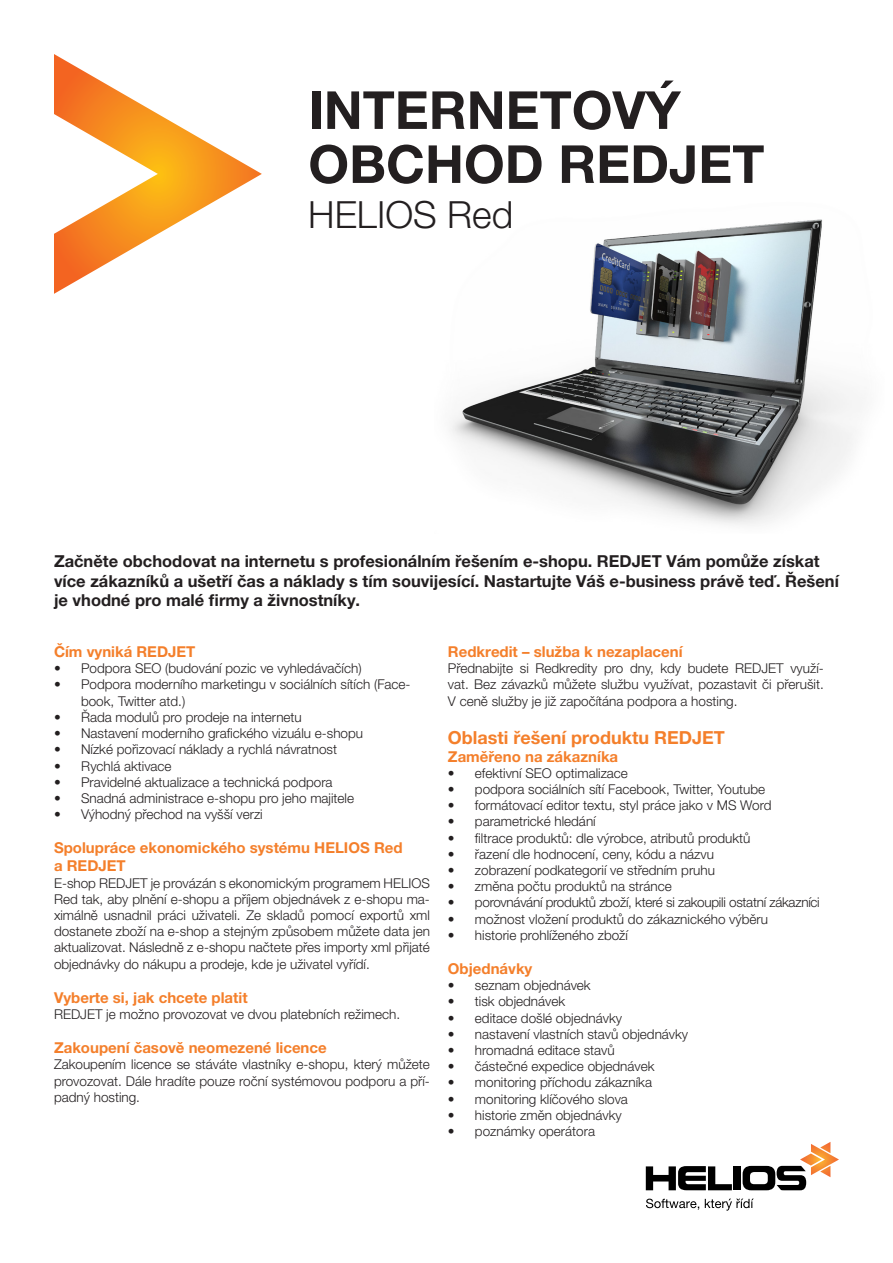
<style>
.page{position:relative;width:893px;height:1263px;background:#fff}
.page>*{position:absolute;margin:0;border:0;box-sizing:border-box;transform-origin:0 0}
.t1{font:700 52.5px "Helvetica Neue LT Pro";color:#231f20}
.t2{font:300 37.5px "Helvetica Neue LT Pro";color:#231f20}
.velké_titulky{font:700 18px "Helvetica Neue LT Pro";color:#f47f2b}
.PEREX{font:700 16.5px/19.8px "Helvetica Neue LT Pro";color:#231f20}
.mezititulky{font:700 15px/18px "Helvetica Neue LT Pro";color:#f47f2b}
.hlavní_text_odrážky{font:300 13.5px/16.2px "Helvetica Neue LT Pro";color:#231f20;text-align:justify}
.hlavní_text_odrážky-2{font:300 13.5px "Helvetica Neue LT Pro";letter-spacing:-.02em;color:#231f20}
</style>
<div class="page">
<img style="left:450px;top:219px;width:403px;height:306px">
<div style="left:733px;top:1166px;width:8px;height:24px;background:#000"></div>
<svg style="left:646px;top:1166px;width:86px;height:24px"></svg>
<svg style="left:743px;top:1142px;width:96px;height:48px"></svg>
<svg style="left:646px;top:1198px;width:53px;height:12px"></svg>
<svg style="left:705px;top:1198px;width:49px;height:13px"></svg>
<svg style="left:54px;top:54px;width:208px;height:240px"></svg>
<p class="t1" style="left:308px;top:78px;width:374px">INTERNETOVÝ</p>
<p class="t1" style="left:308px;top:132px;width:458px">OBCHOD REDJET</p>
<p class="t2" style="left:308px;top:192px;width:206px">HELIOS Red</p>
<p class="PEREX" style="left:54px;top:551px;width:786px">Začněte obchodovat na internetu s profesionálním řešením e-shopu. REDJET Vám pomůže získat více zákazníků a ušetří čas a náklady s tím souvijesící. Nastartujte Váš e-business právě teď. Řešení je vhodné pro malé firmy a živnostníky.</p>
<p class="mezititulky" style="left:54px;top:642px;width:143px">Čím vyniká REDJET</p>
<p class="hlavní_text_odrážky" style="left:54px;top:660px;width:309px">• Podpora SEO (budování pozic ve vyhledávačích)</p>
<p class="hlavní_text_odrážky" style="left:81px;top:676px;width:331px;text-indent:-27px">• Podpora moderního marketingu v sociálních sítích (Face&shy;book, Twitter atd.)</p>
<p class="hlavní_text_odrážky" style="left:54px;top:709px;width:249px">• Řada modulů pro prodeje na internetu</p>
<p class="hlavní_text_odrážky" style="left:54px;top:725px;width:311px">• Nastavení moderního grafického vizuálu e-shopu</p>
<p class="hlavní_text_odrážky" style="left:54px;top:741px;width:285px">• Nízké pořizovací náklady a rychlá návratnost</p>
<p class="hlavní_text_odrážky" style="left:54px;top:757px;width:119px">• Rychlá aktivace</p>
<p class="hlavní_text_odrážky" style="left:54px;top:773px;width:280px">• Pravidelné aktualizace a technická podpora</p>
<p class="hlavní_text_odrážky" style="left:54px;top:790px;width:302px">• Snadná administrace e-shopu pro jeho majitele</p>
<p class="hlavní_text_odrážky" style="left:54px;top:806px;width:210px">• Výhodný přechod na vyšší verzi</p>
<p class="mezititulky" style="left:54px;top:839px;width:350px">Spolupráce ekonomického systému HELIOS Red a REDJET</p>
<p class="hlavní_text_odrážky" style="left:54px;top:874px;width:377px">E-shop REDJET je provázán s ekonomickým programem HELIOS Red tak, aby plnění e-shopu a příjem objednávek z e-shopu ma&shy;ximálně usnadnil práci uživateli. Ze skladů pomocí exportů xml dostanete zboží na e-shop a stejným způsobem můžete data jen aktualizovat. Následně z e-shopu načtete přes importy xml přijaté objednávky do nákupu a prodeje, kde je uživatel vyřídí.</p>
<p class="mezititulky" style="left:54px;top:988px;width:195px">Vyberte si, jak chcete platit</p>
<p class="hlavní_text_odrážky" style="left:54px;top:1006px;width:348px">REDJET je možno provozovat ve dvou platebních režimech.</p>
<p class="mezititulky" style="left:54px;top:1038px;width:274px">Zakoupení časově neomezené licence</p>
<p class="hlavní_text_odrážky" style="left:54px;top:1056px;width:377px">Zakoupením licence se stáváte vlastníky e-shopu, který můžete provozovat. Dále hradíte pouze roční systémovou podporu a pří&shy;padný hosting.</p>
<p class="mezititulky" style="left:448px;top:642px;width:236px">Redkredit – služba k nezaplacení</p>
<p class="hlavní_text_odrážky" style="left:448px;top:660px;width:377px">Přednabijte si Redkredity pro dny, kdy budete REDJET využí&shy;vat. Bez závazků můžete službu využívat, pozastavit či přerušit.<br>V ceně služby je již započítána podpora a hosting.</p>
<p class="velké_titulky" style="left:448px;top:726px;width:278px">Oblasti řešení produktu REDJET</p>
<p class="mezititulky" style="left:448px;top:747px;width:172px">Zaměřeno na zákazníka</p>
<p class="hlavní_text_odrážky" style="left:448px;top:764px;width:182px">• efektivní SEO optimalizace</p>
<p class="hlavní_text_odrážky" style="left:448px;top:781px;width:319px">• podpora sociálních sítí Facebook, Twitter, Youtube</p>
<p class="hlavní_text_odrážky" style="left:448px;top:797px;width:325px">• formátovací editor textu, styl práce jako v MS Word</p>
<p class="hlavní_text_odrážky" style="left:448px;top:813px;width:149px">• parametrické hledání</p>
<p class="hlavní_text_odrážky" style="left:448px;top:829px;width:304px">• filtrace produktů: dle výrobce, atributů produktů</p>
<p class="hlavní_text_odrážky" style="left:448px;top:845px;width:268px">• řazení dle hodnocení, ceny, kódu a názvu</p>
<p class="hlavní_text_odrážky" style="left:448px;top:862px;width:269px">• zobrazení podkategorií ve středním pruhu</p>
<p class="hlavní_text_odrážky" style="left:448px;top:878px;width:225px">• změna počtu produktů na stránce</p>
<p class="hlavní_text_odrážky-2" style="left:448px;top:894px;width:373px">• porovnávání produktů zboží, které si zakoupili ostatní zákazníci</p>
<p class="hlavní_text_odrážky" style="left:448px;top:910px;width:322px">• možnost vložení produktů do zákaznického výběru</p>
<p class="hlavní_text_odrážky" style="left:448px;top:926px;width:182px">• historie prohlíženého zboží</p>
<p class="mezititulky" style="left:448px;top:959px;width:86px">Objednávky</p>
<p class="hlavní_text_odrážky" style="left:448px;top:977px;width:144px">• seznam objednávek</p>
<p class="hlavní_text_odrážky" style="left:448px;top:993px;width:119px">• tisk objednávek</p>
<p class="hlavní_text_odrážky" style="left:448px;top:1009px;width:176px">• editace došlé objednávky</p>
<p class="hlavní_text_odrážky" style="left:448px;top:1025px;width:242px">• nastavení vlastních stavů objednávky</p>
<p class="hlavní_text_odrážky" style="left:448px;top:1042px;width:168px">• hromadná editace stavů</p>
<p class="hlavní_text_odrážky" style="left:448px;top:1058px;width:208px">• částečné expedice objednávek</p>
<p class="hlavní_text_odrážky" style="left:448px;top:1074px;width:206px">• monitoring příchodu zákazníka</p>
<p class="hlavní_text_odrážky" style="left:448px;top:1090px;width:182px">• monitoring klíčového slova</p>
<p class="hlavní_text_odrážky" style="left:448px;top:1106px;width:175px">• historie změn objednávky</p>
<p class="hlavní_text_odrážky" style="left:448px;top:1123px;width:149px">• poznámky operátora</p>
</div>
